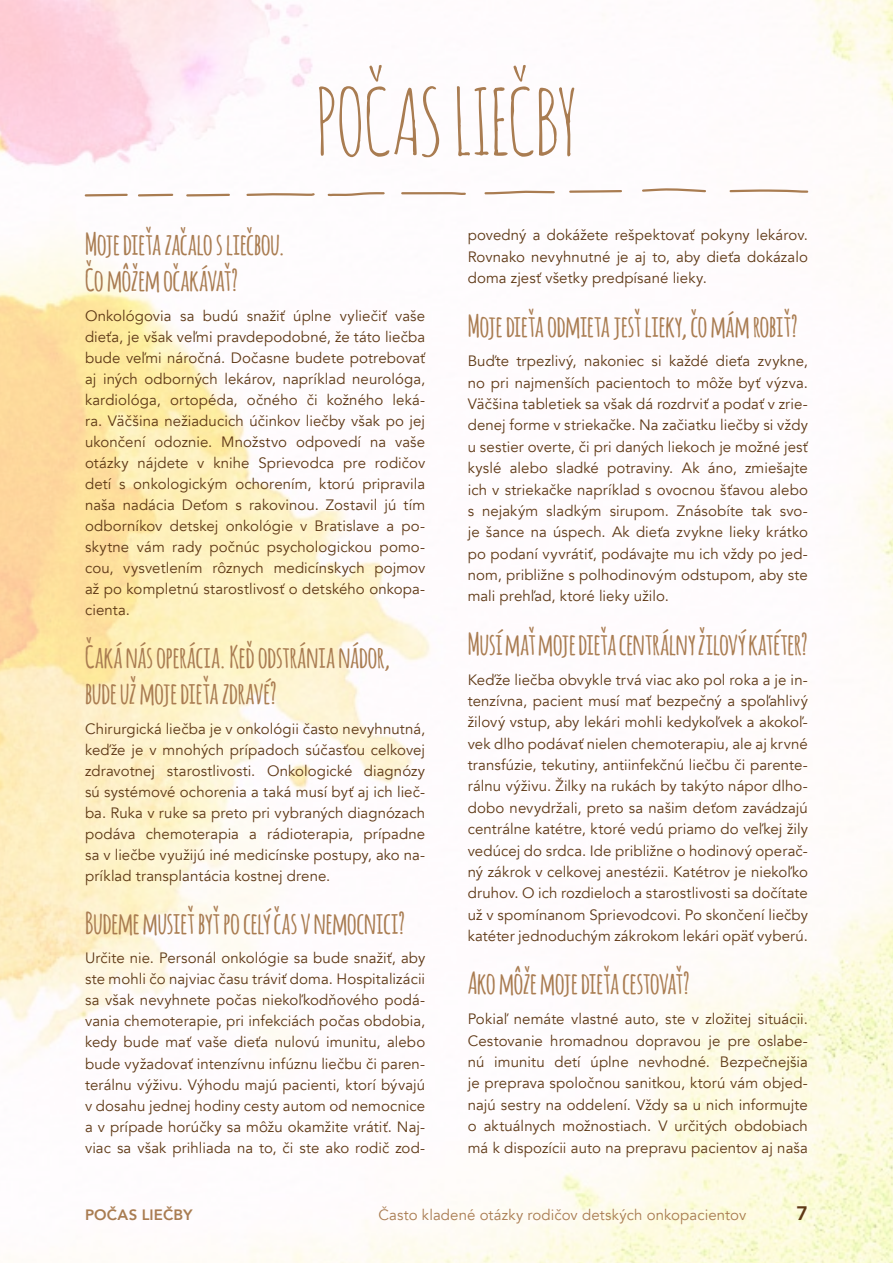
<style>
.page{position:relative;width:893px;height:1263px;background:#fff}
.page>*{position:absolute;margin:0;border:0;box-sizing:border-box;transform-origin:0 0}
.t1{font:90px "Amatic SC";letter-spacing:-.035em;color:#a97c51}
.t2{font:700 30px/36px "Amatic";letter-spacing:-.005em;color:#a97c51}
.t3{font:800 19.5px "Avenir";color:#5f3916}
.t4{font:15px/21.3px "Avenir";letter-spacing:.005em;color:#5f3916;text-align:justify}
.t5{font:15px "Avenir";letter-spacing:.005em;color:#a97c51}
.t6{font:800 15px "Avenir";letter-spacing:.005em;color:#a97c51}
</style>
<div class="page">
<img style="left:0;top:0;width:893px;height:1263px">
<svg style="left:728px;top:188px;width:81px;height:6px"></svg>
<svg style="left:641px;top:188px;width:66px;height:5px"></svg>
<svg style="left:568px;top:189px;width:55px;height:5px"></svg>
<svg style="left:483px;top:190px;width:73px;height:5px"></svg>
<svg style="left:400px;top:191px;width:67px;height:5px"></svg>
<svg style="left:326px;top:191px;width:60px;height:6px"></svg>
<svg style="left:245px;top:192px;width:71px;height:5px"></svg>
<svg style="left:185px;top:193px;width:46px;height:5px"></svg>
<svg style="left:137px;top:193px;width:37px;height:5px"></svg>
<svg style="left:84px;top:193px;width:45px;height:5px"></svg>
<h1 class="t1" style="left:315px;top:64px;width:265px">POČAS LIEČBY</h1>
<h2 class="t2" style="left:85px;top:225px;width:202px">Moje dieťa začalo sliečbou.<br>Čomôžem očakávať?</h2>
<p class="t4" style="left:85px;top:305px;width:342px">Onkológovia sa budú snažiť úplne vyliečiť vaše dieťa, je však veľmi pravdepodobné, že táto liečba bude veľmi náročná. Dočasne budete potrebovať aj iných odborných lekárov, napríklad neurológa, kardiológa, ortopéda, očného či kožného leká&shy;ra. Väčšina nežiaducich účinkov liečby však po jej ukončení odoznie. Množstvo odpovedí na vaše otázky nájdete v knihe Sprievodca pre rodičov detí s onkologickým ochorením, ktorú pripravila naša nadácia Deťom s rakovinou. Zostavil jú tím odborníkov detskej onkológie v Bratislave a po&shy;skytne vám rady počnúc psychologickou pomo&shy;cou, vysvetlením rôznych medicínskych pojmov až po kompletnú starostlivosť o detského onkopa&shy;cienta.</p>
<h2 class="t2" style="left:85px;top:638px;width:307px">Čaká nás operácia. Keď odstránia nádor, bude už moje dieťa zdravé?</h2>
<p class="t4" style="left:85px;top:718px;width:342px">Chirurgická liečba je v onkológii často nevyhnutná, keďže je v mnohých prípadoch súčasťou celkovej zdravotnej starostlivosti. Onkologické diagnózy sú systémové ochorenia a taká musí byť aj ich lieč&shy;ba. Ruka v ruke sa preto pri vybraných diagnózach podáva chemoterapia a rádioterapia, prípadne sa v liečbe využijú iné medicínske postupy, ako na&shy;príklad transplantácia kostnej drene.</p>
<h2 class="t2" style="left:85px;top:904px;width:322px">Budeme musieť byť pocelý čas v nemocnici?</h2>
<p class="t4" style="left:85px;top:948px;width:342px">Určite nie. Personál onkológie sa bude snažiť, aby ste mohli čo najviac času tráviť doma. Hospitalizácii sa však nevyhnete počas niekoľkodňového podá&shy;vania chemoterapie, pri infekciách počas obdobia, kedy bude mať vaše dieťa nulovú imunitu, alebo bude vyžadovať intenzívnu infúznu liečbu či paren&shy;terálnu výživu. Výhodu majú pacienti, ktorí bývajú v dosahu jednej hodiny cesty autom od nemocnice a v prípade horúčky sa môžu okamžite vrátiť. Naj&shy;viac sa však prihliada na to, či ste ako rodič zod-</p>
<p class="t4" style="left:468px;top:225px;width:342px">povedný a dokážete rešpektovať pokyny lekárov.<br>Rovnako nevyhnutné je aj to, aby dieťa dokázalo doma zjesť všetky predpísané lieky.</p>
<h2 class="t2" style="left:468px;top:306px;width:332px">Moje dieťa odmieta jesť lieky, čomám robiť?</h2>
<p class="t4" style="left:468px;top:351px;width:342px">Buďte trpezlivý, nakoniec si každé dieťa zvykne, no pri najmenších pacientoch to môže byť výzva.<br>Väčšina tabletiek sa však dá rozdrviť a podať v zrie&shy;denej forme v striekačke. Na začiatku liečby si vždy u sestier overte, či pri daných liekoch je možné jesť kyslé alebo sladké potraviny. Ak áno, zmiešajte ich v striekačke napríklad s ovocnou šťavou alebo s nejakým sladkým sirupom. Znásobíte tak svo&shy;je šance na úspech. Ak dieťa zvykne lieky krátko po podaní vyvrátiť, podávajte mu ich vždy po jed&shy;nom, približne s polhodinovým odstupom, aby ste mali prehľad, ktoré lieky užilo.</p>
<h2 class="t2" style="left:468px;top:625px;width:342px">Musí mať moje dieťa centrálny žilový katéter?</h2>
<p class="t4" style="left:468px;top:669px;width:342px">Keďže liečba obvykle trvá viac ako pol roka a je in&shy;tenzívna, pacient musí mať bezpečný a spoľahlivý žilový vstup, aby lekári mohli kedykoľvek a akokoľ&shy;vek dlho podávať nielen chemoterapiu, ale aj krvné transfúzie, tekutiny, antiinfekčnú liečbu či parente&shy;rálnu výživu. Žilky na rukách by takýto nápor dlho&shy;dobo nevydržali, preto sa našim deťom zavádzajú centrálne katétre, ktoré vedú priamo do veľkej žily vedúcej do srdca. Ide približne o hodinový operač&shy;ný zákrok v celkovej anestézii. Katétrov je niekoľko druhov. O ich rozdieloch a starostlivosti sa dočítate už v spomínanom Sprievodcovi. Po skončení liečby katéter jednoduchým zákrokom lekári opäť vyberú.</p>
<h2 class="t2" style="left:468px;top:964px;width:224px">Ako môže moje dieťa cestovať?</h2>
<p class="t4" style="left:468px;top:1009px;width:342px">Pokiaľ nemáte vlastné auto, ste v zložitej situácii.<br>Cestovanie hromadnou dopravou je pre oslabe&shy;nú imunitu detí úplne nevhodné. Bezpečnejšia je preprava spoločnou sanitkou, ktorú vám objed&shy;najú sestry na oddelení. Vždy sa u nich informujte o aktuálnych možnostiach. V určitých obdobiach má k dispozícii auto na prepravu pacientov aj naša</p>
<p class="t6" style="left:85px;top:1203px;width:109px">POČAS LIEČBY</p>
<p class="t5" style="left:378px;top:1206px;width:369px">Často kladené otázky rodičov detských onkopacientov</p>
<h3 class="t3" style="left:796px;top:1198px;width:13px">7</h3>
</div>
